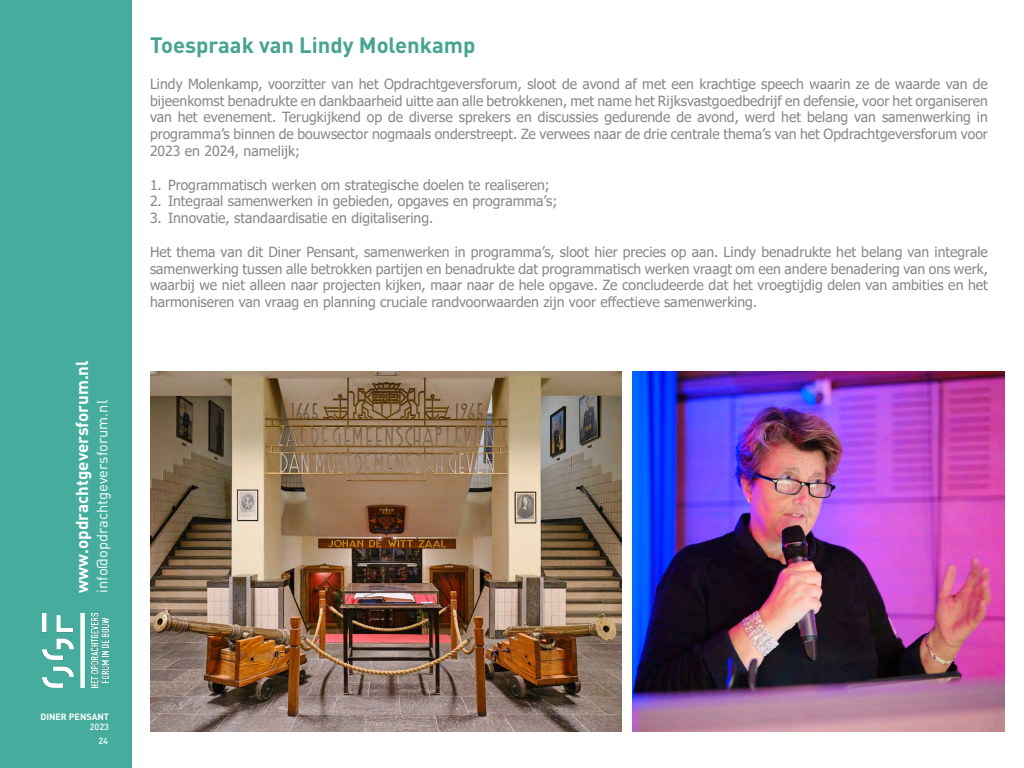
<style>
.page{position:relative;width:1024px;height:768px;background:#fff}
.page>*{position:absolute;margin:0;border:0;box-sizing:border-box;transform-origin:0 0}
.t1{font:700 22px "DIN Pro";color:#46a491}
.t2{font:700 17.1px "DIN Pro";color:#fff}
.t3{font:14.8px "DIN Pro";color:#fff}
.t4{font:14px/16.8px "Tahoma";color:#888;text-align:justify}
.t5{font:700 9px "DIN Pro";color:#fff}
.t6{font:500 9px/13.8px "DIN Pro";color:#fff;text-align:right}
</style>
<div class="page">
<div style="left:0;top:0;width:132px;height:768px;background:#46ad9e"></div>
<img style="left:43px;top:613px;width:65px;height:74px">
<img style="left:633px;top:371px;width:372px;height:361px">
<img style="left:150px;top:371px;width:472px;height:361px">
<p class="t2" style="left:70px;top:593px;width:234px;rotate:-90deg">www.opdrachtgeversforum.nl</p>
<p class="t3" style="left:92px;top:593px;width:194px;rotate:-90deg">info@opdrachtgeversforum.nl</p>
<h1 class="t1" style="left:150px;top:30px;width:327px">Toespraak van Lindy Molenkamp</h1>
<p class="t4" style="left:150px;top:76px;width:840px">Lindy Molenkamp, voorzitter van het Opdrachtgeversforum, sloot de avond af met een krachtige speech waarin ze de waarde van de bijeenkomst benadrukte en dankbaarheid uitte aan alle betrokkenen, met name het Rijksvastgoedbedrijf en defensie, voor het organiseren van het evenement. Terugkijkend op de diverse sprekers en discussies gedurende de avond, werd het belang van samenwerking in programma’s binnen de bouwsector nogmaals onderstreept. Ze verwees naar de drie centrale thema’s van het Opdrachtgeversforum voor 2023 en 2024, namelijk;</p>
<p class="t4" style="left:150px;top:177px;width:401px">1. Programmatisch werken om strategische doelen te realiseren;</p>
<p class="t4" style="left:150px;top:194px;width:409px">2. Integraal samenwerken in gebieden, opgaves en programma’s;</p>
<p class="t4" style="left:150px;top:210px;width:285px">3. Innovatie, standaardisatie en digitalisering.</p>
<p class="t4" style="left:150px;top:244px;width:840px">Het thema van dit Diner Pensant, samenwerken in programma’s, sloot hier precies op aan. Lindy benadrukte het belang van integrale samenwerking tussen alle betrokken partijen en benadrukte dat programmatisch werken vraagt om een andere benadering van ons werk, waarbij we niet alleen naar projecten kijken, maar naar de hele opgave. Ze concludeerde dat het vroegtijdig delen van ambities en het harmoniseren van vraag en planning cruciale randvoorwaarden zijn voor effectieve samenwerking.</p>
<p class="t5" style="left:40px;top:710px;width:70px">DINER PENSANT</p>
<p class="t6" style="left:90px;top:720px;width:21px">2023<br>24</p>
</div>
